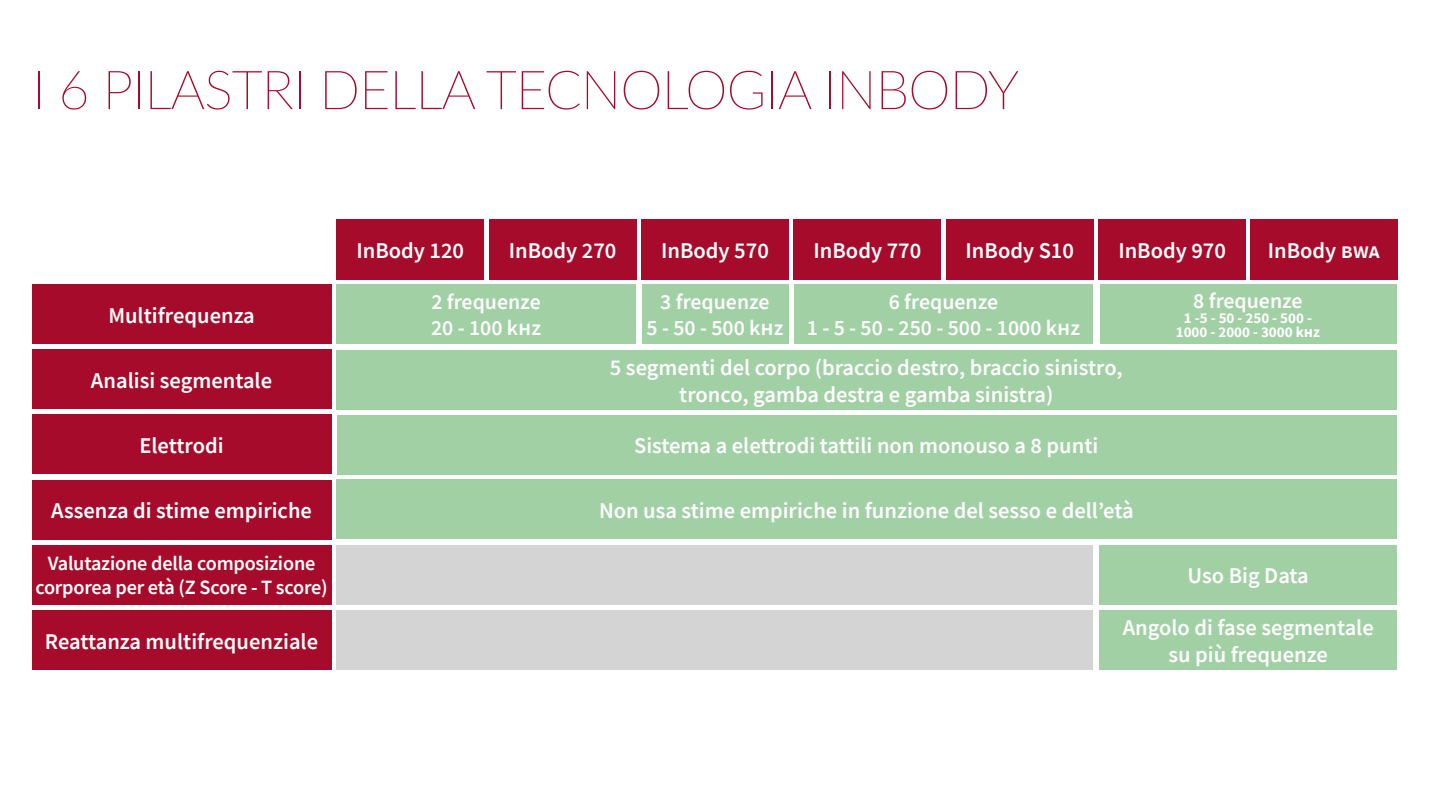
<style>
.page{position:relative;width:1440px;height:810px;background:#fff}
.page>*{position:absolute;margin:0;border:0;box-sizing:border-box;transform-origin:0 0}
.t1{font:100 54px "Lato";letter-spacing:-.02em;color:#a70b2b}
.t2{font:600 22.5px/27px "Source Sans Pro";color:#fff;text-align:center}
.t3{font:600 21.75px/26.1px "Source Sans Pro";color:#fff;text-align:center}
.t4{font:600 20.25px/24.3px "Source Sans Pro";letter-spacing:-.01em;color:#fff;text-align:center}
.t5{font:700 15px/14.2px "Source Sans Pro";color:#fff;text-align:center}
</style>
<div class="page">
<div style="left:337px;top:284px;width:299px;height:60px;background:#a1d0a4"></div>
<div style="left:642px;top:284px;width:146px;height:60px;background:#a1d0a4"></div>
<div style="left:794px;top:284px;width:299px;height:60px;background:#a1d0a4"></div>
<div style="left:337px;top:350px;width:1060px;height:60px;background:#a1d0a4"></div>
<div style="left:337px;top:415px;width:1060px;height:60px;background:#a1d0a4"></div>
<div style="left:337px;top:479px;width:1060px;height:60px;background:#a1d0a4"></div>
<div style="left:32px;top:284px;width:299px;height:60px;background:#a70b2b"></div>
<div style="left:337px;top:219px;width:147px;height:60px;background:#a70b2b"></div>
<div style="left:489px;top:219px;width:147px;height:60px;background:#a70b2b"></div>
<div style="left:641px;top:219px;width:148px;height:60px;background:#a70b2b"></div>
<div style="left:794px;top:219px;width:147px;height:60px;background:#a70b2b"></div>
<div style="left:946px;top:219px;width:148px;height:60px;background:#a70b2b"></div>
<div style="left:32px;top:350px;width:299px;height:59px;background:#a70b2b"></div>
<div style="left:32px;top:415px;width:299px;height:59px;background:#a70b2b"></div>
<div style="left:32px;top:480px;width:299px;height:59px;background:#a70b2b"></div>
<div style="left:1098px;top:219px;width:148px;height:60px;background:#a70b2b"></div>
<div style="left:1100px;top:284px;width:297px;height:60px;background:#a1d0a4"></div>
<div style="left:1250px;top:219px;width:147px;height:60px;background:#a70b2b"></div>
<div style="left:1100px;top:545px;width:297px;height:59px;background:#a1d0a4"></div>
<div style="left:32px;top:545px;width:299px;height:60px;background:#a70b2b"></div>
<div style="left:1100px;top:610px;width:297px;height:60px;background:#a1d0a4"></div>
<div style="left:32px;top:611px;width:299px;height:59px;background:#a70b2b"></div>
<div style="left:337px;top:545px;width:756px;height:59px;background:#d4d4d4"></div>
<div style="left:337px;top:610px;width:756px;height:60px;background:#d4d4d4"></div>
<h1 class="t1" style="left:32px;top:53px;width:989px">I 6 PILASTRI DELLA TECNOLOGIA INBODY</h1>
<p class="t2" style="left:108px;top:301px;width:148px">Multifrequenza</p>
<p class="t2" style="left:91px;top:367px;width:183px">Analisi segmentale</p>
<p class="t2" style="left:139px;top:432px;width:86px">Elettrodi</p>
<p class="t2" style="left:51px;top:497px;width:262px">Assenza di stime empiriche</p>
<p class="t2" style="left:356px;top:236px;width:109px">InBody 120</p>
<p class="t2" style="left:509px;top:236px;width:109px">InBody 270</p>
<p class="t2" style="left:661px;top:236px;width:109px">InBody 570</p>
<p class="t2" style="left:814px;top:236px;width:109px">InBody 770</p>
<p class="t2" style="left:966px;top:236px;width:110px">InBody S10</p>
<p class="t2" style="left:1118px;top:236px;width:109px">InBody 970</p>
<p class="t3" style="left:1193px;top:288px;width:111px">8 frequenze</p>
<p class="t5" style="left:1176px;top:310px;width:146px">1 -5 - 50 - 250 - 500 -<br>1000 - 2000 - 3000 kHz</p>
<p class="t2" style="left:1268px;top:236px;width:113px">InBody bwa</p>
<p class="t3" style="left:431px;top:289px;width:112px;text-align:left">2 frequenze<br>20 - 100 kHz</p>
<p class="t3" style="left:647px;top:289px;width:138px">3 frequenze<br>5 - 50 - 500 kHz</p>
<p class="t3" style="left:807px;top:289px;width:275px">6 frequenze<br>1 - 5 - 50 - 250 - 500 - 1000 kHz</p>
<p class="t2" style="left:610px;top:354px;width:514px">5 segmenti del corpo (braccio destro, braccio sinistro, tronco, gamba destra e gamba sinistra)</p>
<p class="t2" style="left:634px;top:432px;width:466px">Sistema a elettrodi tattili non monouso a 8 punti</p>
<p class="t2" style="left:599px;top:496px;width:536px">Non usa stime empiriche in funzione del sesso e dell’età</p>
<p class="t4" style="left:35px;top:551px;width:294px">Valutazione della composizione corporea per età (Z Score - T score)</p>
<p class="t2" style="left:1188px;top:562px;width:123px">Uso Big Data</p>
<p class="t2" style="left:45px;top:628px;width:275px">Reattanza multifrequenziale</p>
<p class="t2" style="left:1123px;top:614px;width:253px">Angolo di fase segmentale su più frequenze</p>
</div>
